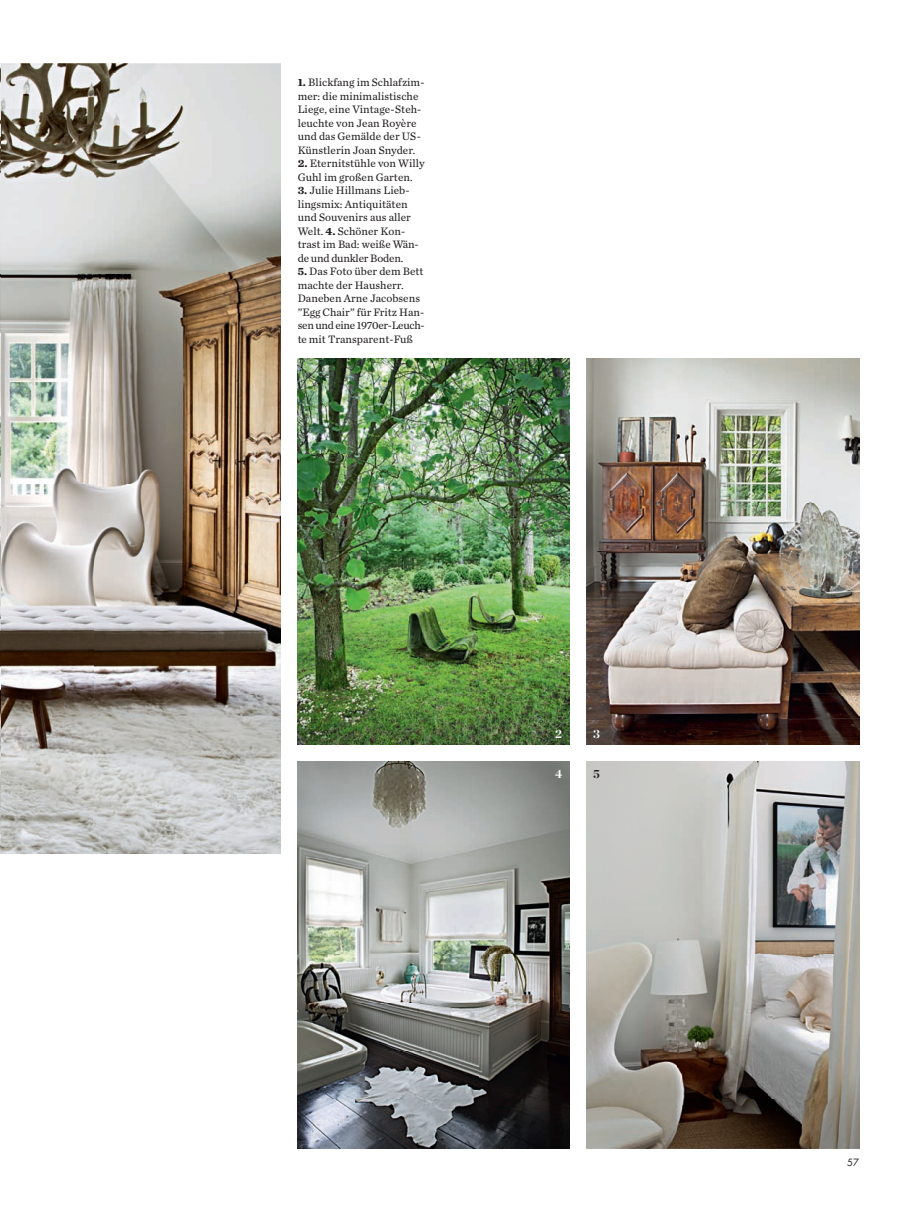
<style>
.page{position:relative;width:923px;height:1212px;background:#fff}
.page>*{position:absolute;margin:0;border:0;box-sizing:border-box;transform-origin:0 0}
.t1{font:700 12px "Chronicle Display";color:#fff}
.t2{font:700 12px "Chronicle Display";color:#231f20}
.t3{font:11.25px/13.5px "Chronicle Text G2";letter-spacing:.005em;color:#231f20}
.t4{font:9.75px "Futura";color:#231f20}
.s1{font-weight:700}
</style>
<div class="page">
<img style="left:298px;top:358px;width:272px;height:387px">
<img style="left:298px;top:762px;width:272px;height:386px">
<img style="left:587px;top:358px;width:272px;height:387px">
<img style="left:587px;top:762px;width:272px;height:386px">
<img style="left:0;top:64px;width:281px;height:790px">
<p class="t3" style="left:298px;top:77px;width:128px"><span class="s1">1.</span> Blickfang im Schlafzim&shy;mer: die minimalistische<br>Liege, eine Vintage-Steh&shy;leuchte von Jean Royère und das Gemälde der US-<br>Künstlerin Joan Snyder.</p>
<p class="t3" style="left:298px;top:158px;width:128px"><span class="s1">2.</span> Eternitstühle von Willy<br>Guhl im großen Garten.</p>
<p class="t3" style="left:298px;top:185px;width:122px"><span class="s1">3.</span> Julie Hillmans Lieb&shy;lingsmix: Antiquitäten und Souvenirs aus aller<br>Welt. <span class="s1">4.</span> Schöner Kon&shy;trast im Bad: weiße Wän&shy;de und dunkler Boden.</p>
<p class="t3" style="left:298px;top:266px;width:128px"><span class="s1">5.</span> Das Foto über dem Bett machte der Hausherr.<br>Daneben Arne Jacobsens ”Egg Chair” für Fritz Han&shy;sen und eine 1970er-Leuch&shy;te mit Transparent-Fuß</p>
<p class="t1" style="left:555px;top:729px;width:8px">2</p>
<p class="t1" style="left:555px;top:769px;width:9px">4</p>
<p class="t1" style="left:593px;top:729px;width:8px">3</p>
<p class="t2" style="left:593px;top:769px;width:8px">5</p>
<p class="t4" style="left:847px;top:1158px;width:13px">57</p>
</div>
